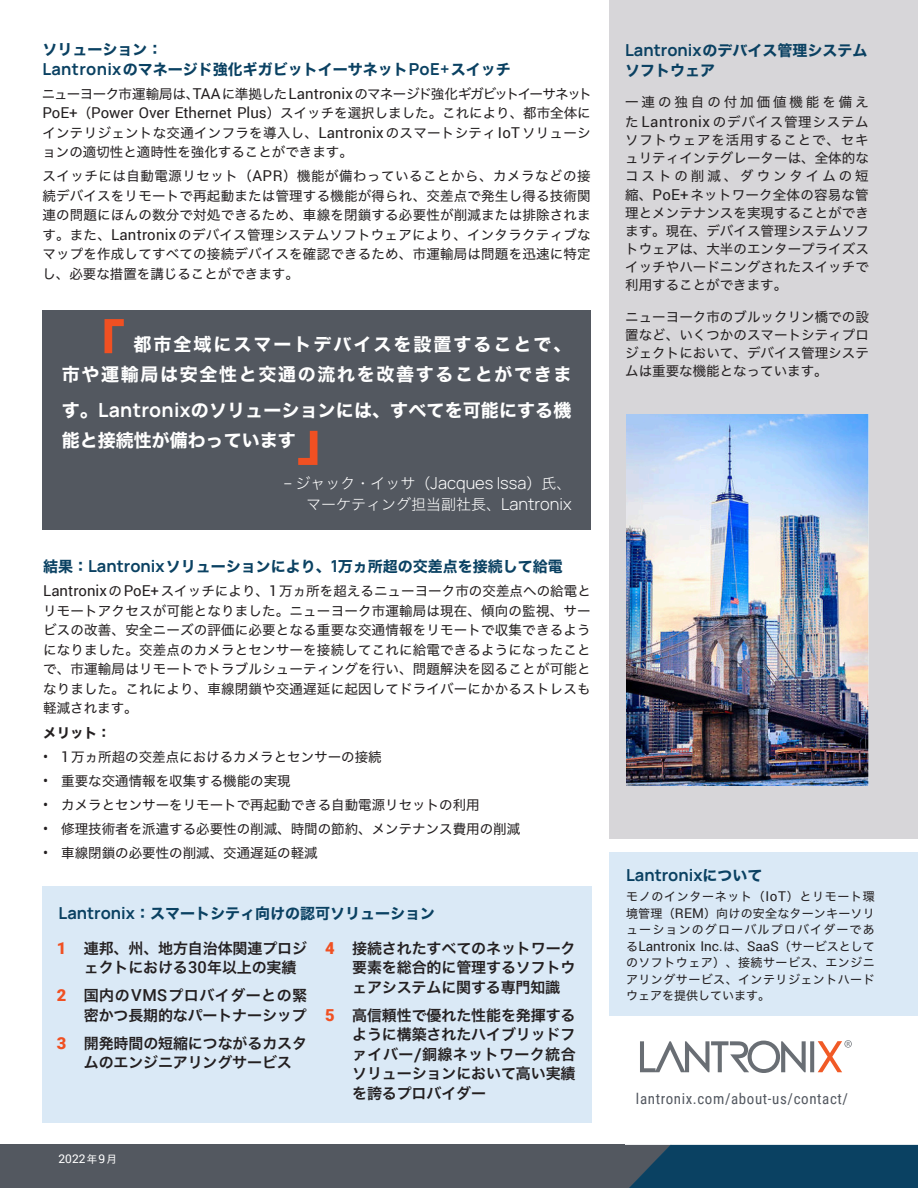
<style>
.page{position:relative;width:918px;height:1188px;background:#fff}
.page>*{position:absolute;margin:0;border:0;box-sizing:border-box;transform-origin:0 0}
.t1{font:64.5px "Hiragino Sans W6";color:#f05022}
.t2{font:18px/30px "Hiragino Sans W7";letter-spacing:.095em;color:#fff;text-align:right}
.t3{font:18px/30px "Hiragino Sans W7";letter-spacing:.005em;color:#fff}
.t4{font:300 16.5px "Manrope";color:#fff}
.t5{font:700 16.5px "Manrope";color:#0a4162}
.t6{font:15px/19.5px "Hiragino Sans W6";letter-spacing:-.01em;color:#231f20}
.t7{font:15px/19.8px "Hiragino Sans W7";color:#0a4162}
.t8{font:15px "Roboto";color:#231f20}
.t9{font:15px "Roboto Condensed";letter-spacing:.04em;color:#535860}
.t10{font:15px "Hiragino Sans W2";color:#fff}
.t11{font:13.5px/19.5px "Hiragino Sans W4";letter-spacing:.005em;color:#231f20;text-align:justify}
.t12{font:13.5px "Hiragino Sans W4";letter-spacing:-.06em;color:#231f20}
.t13{font:13.5px/19.5px "Hiragino Sans W4";letter-spacing:.215em;color:#231f20}
.t14{font:13.5px "Roboto";color:#231f20}
.t15{font:13.5px "Hiragino Sans W7";color:#231f20}
.t16{font:12px/16.5px "Hiragino Sans W4";letter-spacing:.04em;color:#231f20;text-align:justify}
.t17{font:12px "Roboto";color:#fff}
.s1{font-family:"Manrope";font-weight:700;font-size:16.5px}
.s2{font-family:"Roboto";font-size:15px}
.s3{font-family:"Hiragino Sans W4";font-size:13.5px}
.s4{font-family:"Manrope";font-weight:700;font-size:19.5px}
.s5{font-family:"Hiragino Sans W2";font-weight:400;font-size:15px}
.s6{font-family:"Manrope";font-weight:300;font-size:16.5px}
.s7{font-family:"Roboto";font-weight:900;font-size:16.5px;color:#f05022}
.s8{font-family:"Roboto";font-weight:500;font-size:16.5px}
.s9{font-family:"Hiragino Sans W4";font-size:10.5px}
.s10{font-family:"Hiragino Sans W7";font-weight:400;font-size:15px}
.s11{font-family:"Roboto";font-size:13.5px}
.s12{font-family:"Hiragino Sans W4";font-size:12px}
</style>
<div class="page">
<div style="left:610px;top:0;width:308px;height:838px;background:#d7d6d9"></div>
<svg style="left:0;top:1145px;width:918px;height:43px;background:#3d5160"></svg>
<svg style="left:640px;top:1040px;width:212px;height:33px"></svg>
<img style="left:627px;top:415px;width:242px;height:370px">
<div style="left:42px;top:887px;width:550px;height:236px;background:#dae9f6"></div>
<div style="left:42px;top:310px;width:549px;height:219px;background:#535860"></div>
<div style="left:610px;top:852px;width:308px;height:164px;background:#dae9f6"></div>
<p class="t7" style="left:42px;top:40px;width:470px">ソリューション：<br><span class="s1">Lantronix</span>のマネージド強化ギガビットイーサネット<span class="s1">PoE+</span>スイッチ</p>
<p class="t12" style="left:42px;top:82px;width:552px">ニューヨーク市運輸局は、<span class="s2">TAA</span> に準拠した <span class="s2">Lantronix</span> のマネージド強化ギガビットイーサネット</p>
<p class="t8" style="left:42px;top:102px;width:550px">PoE+<span class="s3">（</span>Power Over Ethernet Plus<span class="s3">）スイッチを選択しました。これにより、都市全体に</span></p>
<p class="t11" style="left:42px;top:122px;width:550px">インテリジェントな交通インフラを導入し、<span class="s2">Lantronix</span> のスマートシティ <span class="s2">IoT</span> ソリューションの適切性と適時性を強化することができます。</p>
<p class="t11" style="left:42px;top:165px;width:550px">スイッチには自動電源リセット（<span class="s2">APR</span>）機能が備わっていることから、カメラなどの接続デバイスをリモートで再起動または管理する機能が得られ、交差点で発生し得る技術関連の問題にほんの数分で対処できるため、車線を閉鎖する必要性が削減または排除されます。また、<span class="s2">Lantronix</span> のデバイス管理システムソフトウェアにより、インタラクティブなマップを作成してすべての接続デバイスを確認できるため、市運輸局は問題を迅速に特定し、必要な措置を講じることができます。</p>
<p class="t1" style="left:62px;top:291px;width:66px">「</p>
<p class="t2" style="left:62px;top:330px;width:511px">都市全域にスマートデバイスを設置することで、<br>市や運輸局は安全性と交通の流れを改善することができま</p>
<p class="t3" style="left:62px;top:396px;width:511px">す。<span class="s4">Lantronix</span>のソリューションには、すべてを可能にする機能と接続性が備わっています</p>
<p class="t1" style="left:296px;top:377px;width:66px">」</p>
<p class="t4" style="left:283px;top:471px;width:290px">– <span class="s5">ジャック・イッサ（</span>Jacques Issa<span class="s5">）氏、</span></p>
<p class="t10" style="left:306px;top:491px;width:267px">マーケティング担当副社長、<span class="s6">Lantronix</span></p>
<p class="t7" style="left:43px;top:557px;width:521px">結果：<span class="s1">Lantronix</span>ソリューションにより、<span class="s1">1</span>万ヵ所超の交差点を接続して給電</p>
<p class="t11" style="left:43px;top:580px;width:549px"><span class="s2">Lantronix</span> の <span class="s2">PoE+</span> スイッチにより、<span class="s2">1</span> 万ヵ所を超えるニューヨーク市の交差点への給電とリモートアクセスが可能となりました。ニューヨーク市運輸局は現在、傾向の監視、サービスの改善、安全ニーズの評価に必要となる重要な交通情報をリモートで収集できるようになりました。交差点のカメラとセンサーを接続してこれに給電できるようになったことで、市運輸局はリモートでトラブルシューティングを行い、問題解決を図ることが可能となりました。これにより、車線閉鎖や交通遅延に起因してドライバーにかかるストレスも軽減されます。</p>
<p class="t15" style="left:43px;top:723px;width:69px">メリット：</p>
<p class="t11" style="left:43px;top:747px;width:340px"><span class="s2">• 1</span> 万ヵ所超の交差点におけるカメラとセンサーの接続</p>
<p class="t11" style="left:43px;top:770px;width:249px"><span class="s2">•</span> 重要な交通情報を収集する機能の実現</p>
<p class="t11" style="left:43px;top:794px;width:438px"><span class="s2">•</span> カメラとセンサーをリモートで再起動できる自動電源リセットの利用</p>
<p class="t11" style="left:43px;top:818px;width:478px"><span class="s2">•</span> 修理技術者を派遣する必要性の削減、時間の節約、メンテナンス費用の削減</p>
<p class="t11" style="left:43px;top:842px;width:276px"><span class="s2">•</span> 車線閉鎖の必要性の削減、交通遅延の軽減</p>
<p class="t7" style="left:59px;top:904px;width:378px"><span class="s1">Lantronix</span>：スマートシティ向けの認可ソリューション</p>
<p class="t6" style="left:84px;top:938px;width:225px;text-indent:-27px"><span class="s7">1</span> 連邦、州、地方自治体関連プロジェクトにおける <span class="s8">30</span> 年以上の実績</p>
<p class="t6" style="left:57px;top:985px;width:252px;text-align:right"><span class="s7">2</span> 国内の <span class="s8">VMS</span> プロバイダーとの緊密かつ長期的なパートナーシップ</p>
<p class="t6" style="left:84px;top:1033px;width:225px;text-indent:-27px"><span class="s7">3</span> 開発時間の短縮につながるカスタムのエンジニアリングサービス</p>
<p class="t6" style="left:352px;top:938px;width:225px;text-align:justify;text-indent:-27px"><span class="s7">4</span> 接続されたすべてのネットワーク要素を総合的に管理するソフトウェアシステムに関する専門知識</p>
<p class="t6" style="left:352px;top:1005px;width:225px;text-align:justify;text-indent:-27px"><span class="s7">5</span> 高信頼性で優れた性能を発揮するように構築されたハイブリッドファイバー/銅線ネットワーク統合ソリューションにおいて高い実績を誇るプロバイダー</p>
<p class="t17" style="left:59px;top:1151px;width:60px">2022 <span class="s9">年</span> 9 <span class="s9">月</span></p>
<p class="t7" style="left:625px;top:42px;width:244px"><span class="s1">Lantronix</span>のデバイス管理システムソフトウェア</p>
<p class="t13" style="left:625px;top:92px;width:245px">一連の独自の付加価値機能を備えた <span class="s2">Lantronix</span> のデバイス管理システム</p>
<p class="t11" style="left:625px;top:130px;width:245px;line-height:18px">ソフトウェアを活用することで、セキュリティインテグレーターは、全体的なコストの削減、ダウンタイムの短</p>
<p class="t11" style="left:625px;top:185px;width:245px;line-height:18px">縮、<span class="s2">PoE+</span> ネットワーク全体の容易な管理とメンテナンスを実現することができます。現在、デバイス管理システムソフトウェアは、大半のエンタープライズスイッチやハードニングされたスイッチで利用することができます。</p>
<p class="t11" style="left:625px;top:307px;width:245px;line-height:18px">ニューヨーク市のブルックリン橋での設置など、いくつかのスマートシティプロジェクトにおいて、デバイス管理システ</p>
<p class="t11" style="left:625px;top:360px;width:204px">ムは重要な機能となっています。</p>
<p class="t5" style="left:626px;top:863px;width:138px">Lantronix<span class="s10">について</span></p>
<p class="t16" style="left:626px;top:888px;width:250px">モノのインターネット（<span class="s11">IoT</span>）とリモート環境管理（<span class="s11">REM</span>）向けの安全なターンキーソリューションのグローバルプロバイダーであ</p>
<p class="t14" style="left:626px;top:937px;width:250px"><span class="s12">る</span> Lantronix Inc. <span class="s12">は、</span>SaaS<span class="s12">（サービスとして</span></p>
<p class="t16" style="left:626px;top:954px;width:250px">のソフトウェア）、接続サービス、エンジニアリングサービス、インテリジェントハードウェアを提供しています。</p>
<p class="t9" style="left:636px;top:1088px;width:214px">lantronix.com/about-us/contact/</p>
</div>
